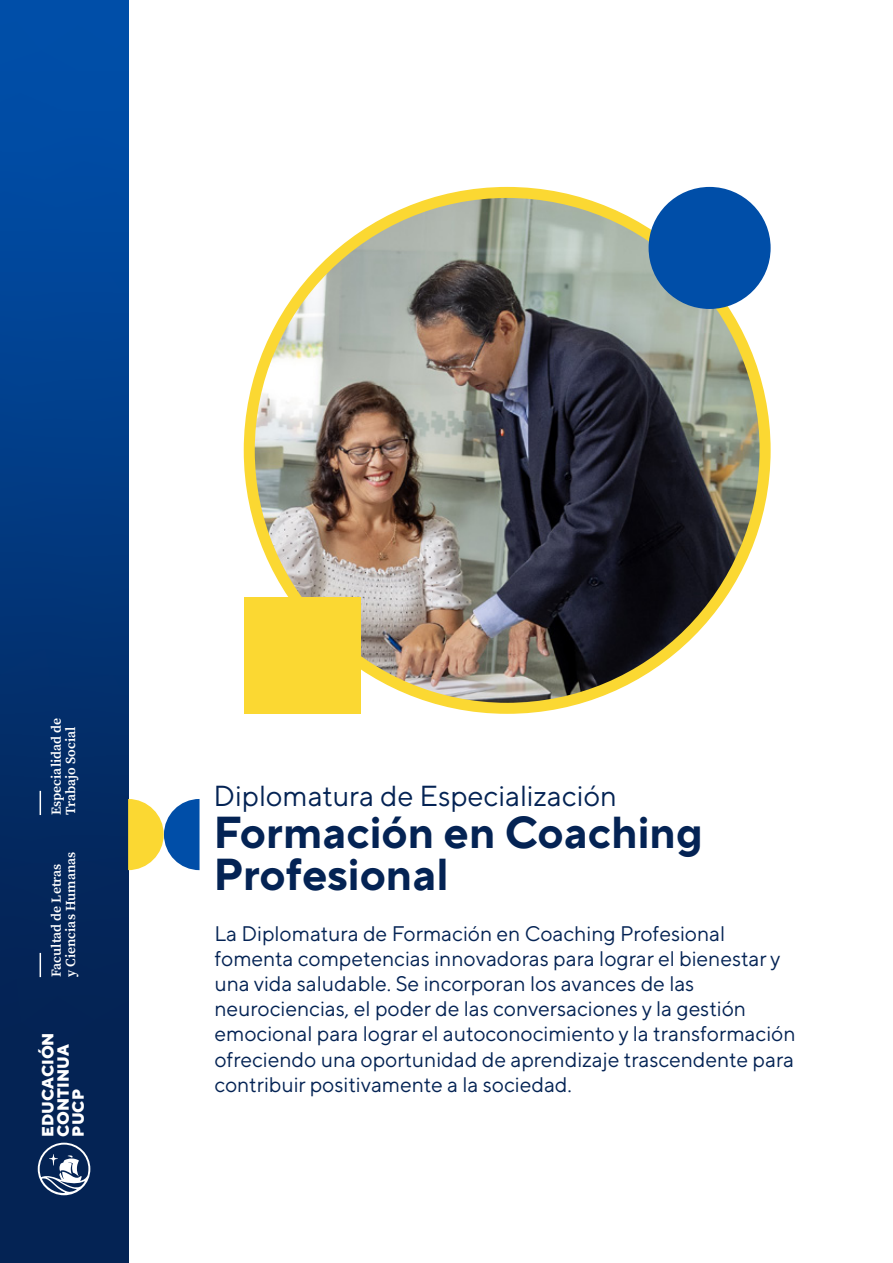
<style>
.page{position:relative;width:893px;height:1263px;background:#fff}
.page>*{position:absolute;margin:0;border:0;box-sizing:border-box;transform-origin:0 0}
.t1{font:700 44.55px/41.8px "TT Norms Pro";color:#042354}
.t2{font:28.8px "TT Norms Pro";color:#042354}
.t3{font:21px/25.2px "TT Norms Pro";color:#042354}
.t4{font:800 16.2px/15.3px "TT Norms Pro";color:#fff}
.t5{font:600 13.65px/14.5px "Source Serif Pro";color:#fff}
</style>
<div class="page">
<div style="left:0;top:0;width:128px;height:1263px;background:linear-gradient(to bottom,#0050ac,#051b44)"></div>
<svg style="left:38px;top:1143px;width:52px;height:52px"></svg>
<svg style="left:40px;top:953px;width:1px;height:24px"></svg>
<svg style="left:40px;top:791px;width:1px;height:24px"></svg>
<svg style="left:128px;top:799px;width:72px;height:71px"></svg>
<div style="left:244px;top:187px;width:527px;height:527px;background:#fbd832;border-radius:50%"></div>
<img style="left:255px;top:198px;width:505px;height:505px;border-radius:252px">
<div style="left:649px;top:187px;width:122px;height:122px;background:#004ea8;border-radius:61px"></div>
<div style="left:244px;top:597px;width:116px;height:117px;background:#fbd832"></div>
<p class="t5" style="left:49px;top:815px;width:99px;rotate:-90deg">Especialidad de<br>Trabajo Social</p>
<p class="t5" style="left:49px;top:977px;width:127px;rotate:-90deg">Facultad de Letras<br>y Ciencias Humanas</p>
<p class="t4" style="left:39px;top:1136px;width:106px;rotate:-90deg">EDUCACIÓN<br>CONTINUA<br>PUCP</p>
<h2 class="t2" style="left:214px;top:775px;width:405px">Diplomatura de Especialización</h2>
<h1 class="t1" style="left:214px;top:808px;width:491px">Formación en Coaching<br>Profesional</h1>
<p class="t3" style="left:214px;top:919px;width:583px">La Diplomatura de Formación en Coaching Profesional fomenta competencias innovadoras para lograr el bienestar y una vida saludable. Se incorporan los avances de las neurociencias, el poder de las conversaciones y la gestión emocional para lograr el autoconocimiento y la transformación ofreciendo una oportunidad de aprendizaje trascendente para contribuir positivamente a la sociedad.</p>
</div>
